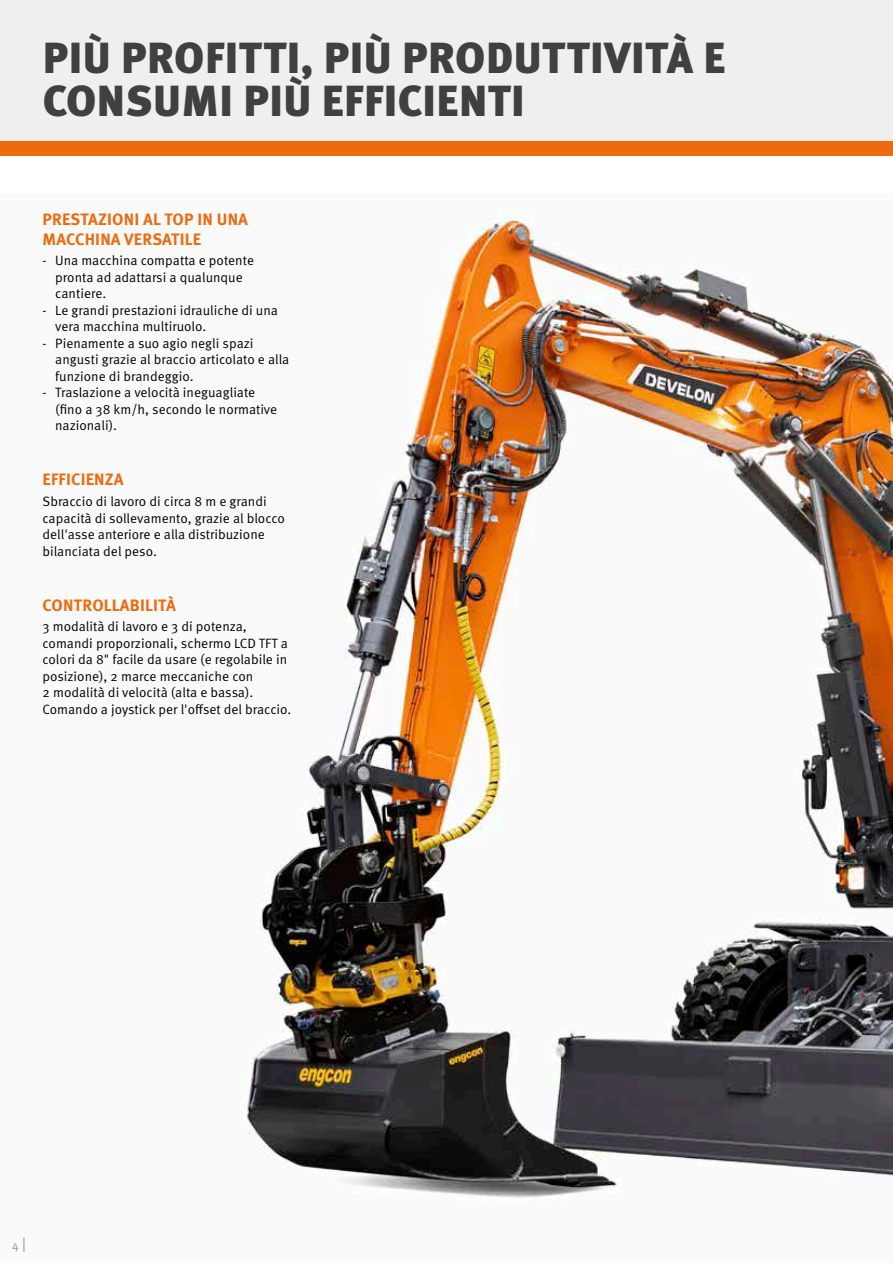
<style>
.page{position:relative;width:893px;height:1263px;background:#fff}
.page>*{position:absolute;margin:0;border:0;box-sizing:border-box;transform-origin:0 0}
.t1{font:900 43.5px/43.5px "Meta Pro";letter-spacing:.01em;color:#423f41}
.t2{font:700 16.5px/19.5px "Meta Pro";letter-spacing:.01em;color:#ed6a0f}
.t3{font:13.5px/16.5px "Meta Pro Norm";color:#000}
.t4{font:12px "Meta Pro Norm";color:#979296}
.s1{font-size:15px}
</style>
<div class="page">
<div style="left:0;top:0;width:893px;height:141px;background:#efefef"></div>
<div style="left:0;top:141px;width:893px;height:15px;background:#ed6a0f"></div>
<img style="left:242px;top:208px;width:651px;height:990px">
<h1 class="t1" style="left:43px;top:34px;width:684px">PIÙ PROFITTI, PIÙ PRODUTTIVITÀ E<br>CONSUMI PIÙ EFFICIENTI</h1>
<p class="t2" style="left:43px;top:209px;width:207px">PRESTAZIONI AL TOP IN UNA<br>MACCHINA VERSATILE</p>
<p class="t3" style="left:55px;top:251px;width:200px;text-indent:-13px">- Una macchina compatta e potente pronta ad adattarsi a qualunque cantiere.</p>
<p class="t3" style="left:55px;top:301px;width:224px;text-indent:-13px">- Le grandi prestazioni idrauliche di una vera macchina multiruolo.</p>
<p class="t3" style="left:55px;top:334px;width:236px;text-indent:-13px">- Pienamente a suo agio negli spazi angusti grazie al braccio articolato e alla funzione di brandeggio.</p>
<p class="t3" style="left:55px;top:383px;width:223px;text-indent:-13px">- Traslazione a velocità ineguagliate (fino a 38 km/h, secondo le normative nazionali).</p>
<p class="t2" style="left:43px;top:469px;width:83px">EFFICIENZA</p>
<p class="t3" style="left:43px;top:492px;width:244px">Sbraccio di lavoro di circa 8 m e grandi capacità di sollevamento, grazie al blocco dell'asse anteriore e alla distribuzione bilanciata del peso.</p>
<p class="t2" style="left:43px;top:594px;width:135px">CONTROLLABILITÀ</p>
<p class="t3" style="left:43px;top:617px;width:250px">3 modalità di lavoro e 3 di potenza, comandi proporzionali, schermo LCD TFT a colori da 8" facile da usare (e regolabile in posizione), 2 marce meccaniche con<br>2 modalità di velocità (alta e bassa).<br>Comando a joystick per l'offset del braccio.</p>
<p class="t4" style="left:12px;top:1235px;width:15px">4 <span class="s1">|</span></p>
</div>
